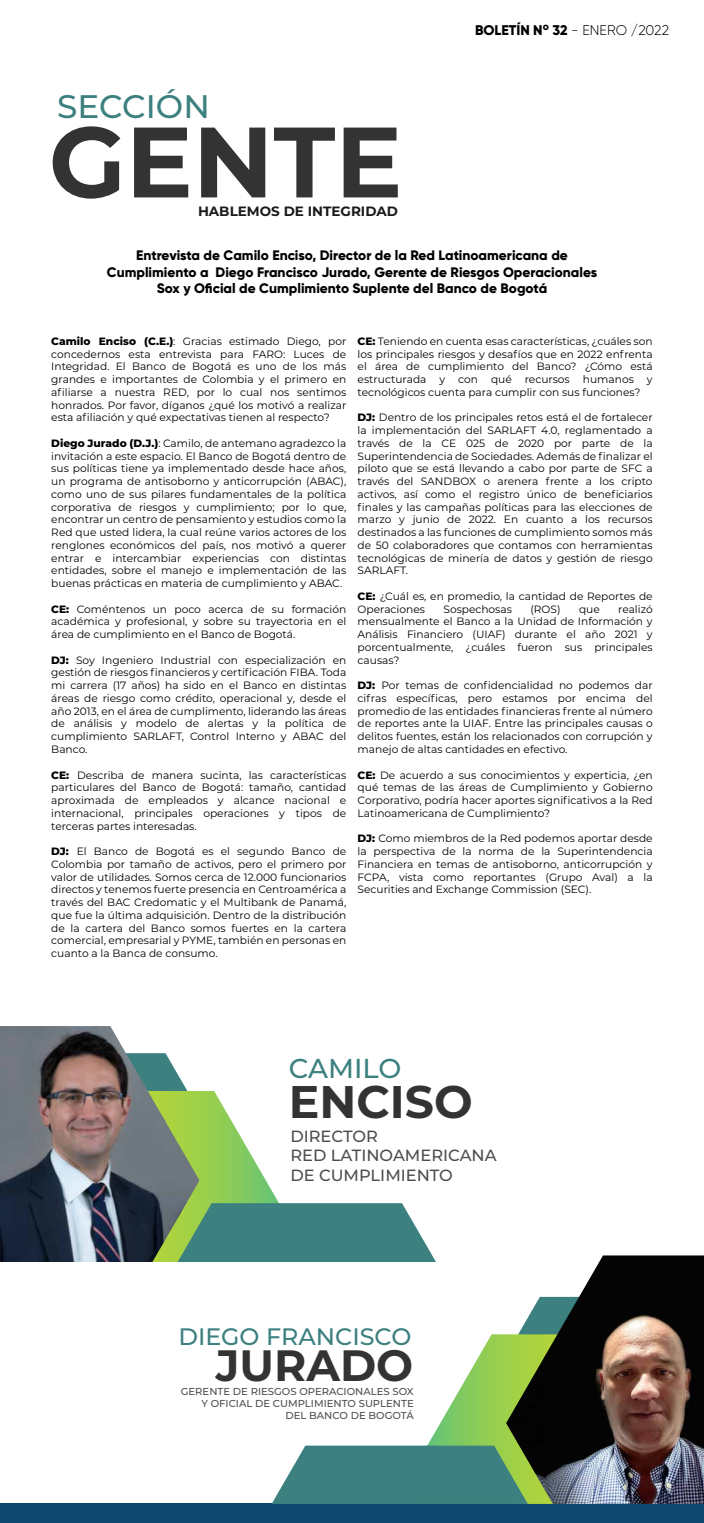
<style>
.page{position:relative;width:704px;height:1523px;background:#fff}
.page>*{position:absolute;margin:0;border:0;box-sizing:border-box;transform-origin:0 0}
.t1{font:700 99.81px "Montserrat";color:#333}
.t2{font:700 45.69px "Montserrat";color:#333}
.t3{font:700 43.81px "Montserrat";color:#333}
.t4{font:500 32.56px "Montserrat";color:#3d8080}
.t5{font:500 27.25px "Montserrat";color:#3d8080}
.t6{font:500 23.81px "Montserrat";color:#3d8080}
.t7{font:500 16.19px/19.4px "Montserrat";color:#4d4d4d}
.t8{font:300 14px "Gilroy";color:#000}
.t9{font:800 13.75px/16.5px "Gilroy";color:#000;text-align:center}
.t10{font:700 13.5px "Montserrat";color:#1a1a1a}
.t11{font:10.62px/12.8px "Montserrat";color:#000;text-align:justify}
.t12{font:500 10.06px/12.1px "Montserrat";color:#4d4d4d;text-align:right}
.s1{font-weight:800}
</style>
<div class="page">
<div style="left:0;top:1503px;width:703px;height:19px;background:#0d476d"></div>
<svg style="left:165px;top:1053px;width:270px;height:209px"></svg>
<img style="left:0;top:1026px;width:165px;height:236px">
<img style="left:163px;top:1118px;width:36px;height:124px">
<svg style="left:272px;top:1296px;width:272px;height:207px"></svg>
<img style="left:544px;top:1255px;width:159px;height:248px">
<img style="left:506px;top:1354px;width:39px;height:137px">
<h3 class="t4" style="left:57px;top:83px;width:154px">SECCIÓN</h3>
<h1 class="t1" style="left:49px;top:90px;width:355px">GENTE</h1>
<h3 class="t8" style="left:475px;top:22px;width:195px"><span class="s1">BOLETÍN N</span><sup>o</sup> <span class="s1">32</span> - ENERO /2022</h3>
<p class="t10" style="left:198px;top:201px;width:201px">HABLEMOS DE INTEGRIDAD</p>
<p class="t9" style="left:107px;top:247px;width:491px">Entrevista de Camilo Enciso, Director de la Red Latinoamericana de<br>Cumplimiento a Diego Francisco Jurado, Gerente de Riesgos Operacionales<br>Sox y Oficial de Cumplimiento Suplente del Banco de Bogotá</p>
<p class="t11" style="left:51px;top:334px;width:296px"><span class="s1">Camilo Enciso (C.E.)</span>: Gracias estimado Diego, por concedernos esta entrevista para FARO: Luces de Integridad. El Banco de Bogotá es uno de los más grandes e importantes de Colombia y el primero en afiliarse a nuestra RED, por lo cual nos sentimos honrados. Por favor, díganos ¿qué los motivó a realizar esta afiliación y qué expectativas tienen al respecto?</p>
<p class="t11" style="left:51px;top:436px;width:296px"><span class="s1">Diego Jurado (D.J.)</span>: Camilo, de antemano agradezco la invitación a este espacio. El Banco de Bogotá dentro de sus políticas tiene ya implementado desde hace años, un programa de antisoborno y anticorrupción (ABAC), como uno de sus pilares fundamentales de la política corporativa de riesgos y cumplimiento; por lo que, encontrar un centro de pensamiento y estudios como la Red que usted lidera, la cual reúne varios actores de los renglones económicos del país, nos motivó a querer entrar e intercambiar experiencias con distintas entidades, sobre el manejo e implementación de las buenas prácticas en materia de cumplimiento y ABAC.</p>
<p class="t11" style="left:51px;top:602px;width:296px"><span class="s1">CE:</span> Coméntenos un poco acerca de su formación académica y profesional, y sobre su trayectoria en el área de cumplimiento en el Banco de Bogotá.</p>
<p class="t11" style="left:51px;top:653px;width:296px"><span class="s1">DJ:</span> Soy Ingeniero Industrial con especialización en gestión de riesgos financieros y certificación FIBA. Toda mi carrera (17 años) ha sido en el Banco en distintas áreas de riesgo como crédito, operacional y, desde el año 2013, en el área de cumplimento, liderando las áreas de análisis y modelo de alertas y la política de cumplimiento SARLAFT, Control Interno y ABAC del Banco.</p>
<p class="t11" style="left:51px;top:768px;width:296px"><span class="s1">CE:</span> Describa de manera sucinta, las características particulares del Banco de Bogotá: tamaño, cantidad aproximada de empleados y alcance nacional e internacional, principales operaciones y tipos de terceras partes interesadas.</p>
<p class="t11" style="left:51px;top:844px;width:296px"><span class="s1">DJ:</span> El Banco de Bogotá es el segundo Banco de Colombia por tamaño de activos, pero el primero por valor de utilidades. Somos cerca de 12.000 funcionarios directos y tenemos fuerte presencia en Centroamérica a través del BAC Credomatic y el Multibank de Panamá, que fue la última adquisición. Dentro de la distribución de la cartera del Banco somos fuertes en la cartera comercial, empresarial y PYME, también en personas en cuanto a la Banca de consumo.</p>
<p class="t11" style="left:357px;top:334px;width:296px"><span class="s1">CE:</span> Teniendo en cuenta esas características, ¿cuáles son los principales riesgos y desafíos que en 2022 enfrenta el área de cumplimiento del Banco? ¿Cómo está estructurada y con qué recursos humanos y tecnológicos cuenta para cumplir con sus funciones?</p>
<p class="t11" style="left:357px;top:411px;width:296px"><span class="s1">DJ:</span> Dentro de los principales retos está el de fortalecer la implementación del SARLAFT 4.0, reglamentado a través de la CE 025 de 2020 por parte de la Superintendencia de Sociedades. Además de finalizar el piloto que se está llevando a cabo por parte de SFC a través del SANDBOX o arenera frente a los cripto activos, así como el registro único de beneficiarios finales y las campañas políticas para las elecciones de marzo y junio de 2022. En cuanto a los recursos destinados a las funciones de cumplimiento somos más de 50 colaboradores que contamos con herramientas tecnológicas de minería de datos y gestión de riesgo SARLAFT.</p>
<p class="t11" style="left:357px;top:589px;width:296px"><span class="s1">CE:</span> ¿Cuál es, en promedio, la cantidad de Reportes de<br>Operaciones</p>
<p class="t11" style="left:357px;top:602px;width:296px;text-indent:260px">realizó mensualmente el Banco a la Unidad de Información y Análisis Financiero (UIAF) durante el año 2021 y porcentualmente, ¿cuáles fueron sus principales causas?</p>
<p class="t11" style="left:357px;top:678px;width:296px"><span class="s1">DJ:</span> Por temas de confidencialidad no podemos dar cifras específicas, pero estamos por encima del promedio de las entidades financieras frente al número de reportes ante la UIAF. Entre las principales causas o delitos fuentes, están los relacionados con corrupción y manejo de altas cantidades en efectivo.</p>
<p class="t11" style="left:357px;top:768px;width:296px"><span class="s1">CE:</span> De acuerdo a sus conocimientos y experticia, ¿en qué temas de las áreas de Cumplimiento y Gobierno Corporativo, podría hacer aportes significativos a la Red Latinoamericana de Cumplimiento?</p>
<p class="t11" style="left:357px;top:831px;width:296px"><span class="s1">DJ:</span> Como miembros de la Red podemos aportar desde la perspectiva de la norma de la Superintendencia Financiera en temas de antisoborno, anticorrupción y FCPA, vista como reportantes (Grupo Aval) a la Securities and Exchange Commission (SEC).</p>
<p class="t11" style="left:443px;top:602px;width:70px">Sospechosas</p>
<p class="t11" style="left:530px;top:602px;width:32px">(ROS)</p>
<p class="t11" style="left:578px;top:602px;width:22px">que</p>
<h3 class="t5" style="left:288px;top:1048px;width:114px">CAMILO</h3>
<h2 class="t2" style="left:288px;top:1068px;width:185px">ENCISO</h2>
<h3 class="t7" style="left:290px;top:1125px;width:207px">DIRECTOR<br>RED LATINOAMERICANA<br>DE CUMPLIMIENTO</h3>
<h3 class="t6" style="left:178px;top:1320px;width:234px">DIEGO FRANCISCO</h3>
<h3 class="t3" style="left:216px;top:1333px;width:199px">JURADO</h3>
<p class="t12" style="left:181px;top:1384px;width:234px">GERENTE DE RIESGOS OPERACIONALES SOX<br>Y OFICIAL DE CUMPLIMIENTO SUPLENTE<br>DEL BANCO DE BOGOTÁ</p>
</div>
